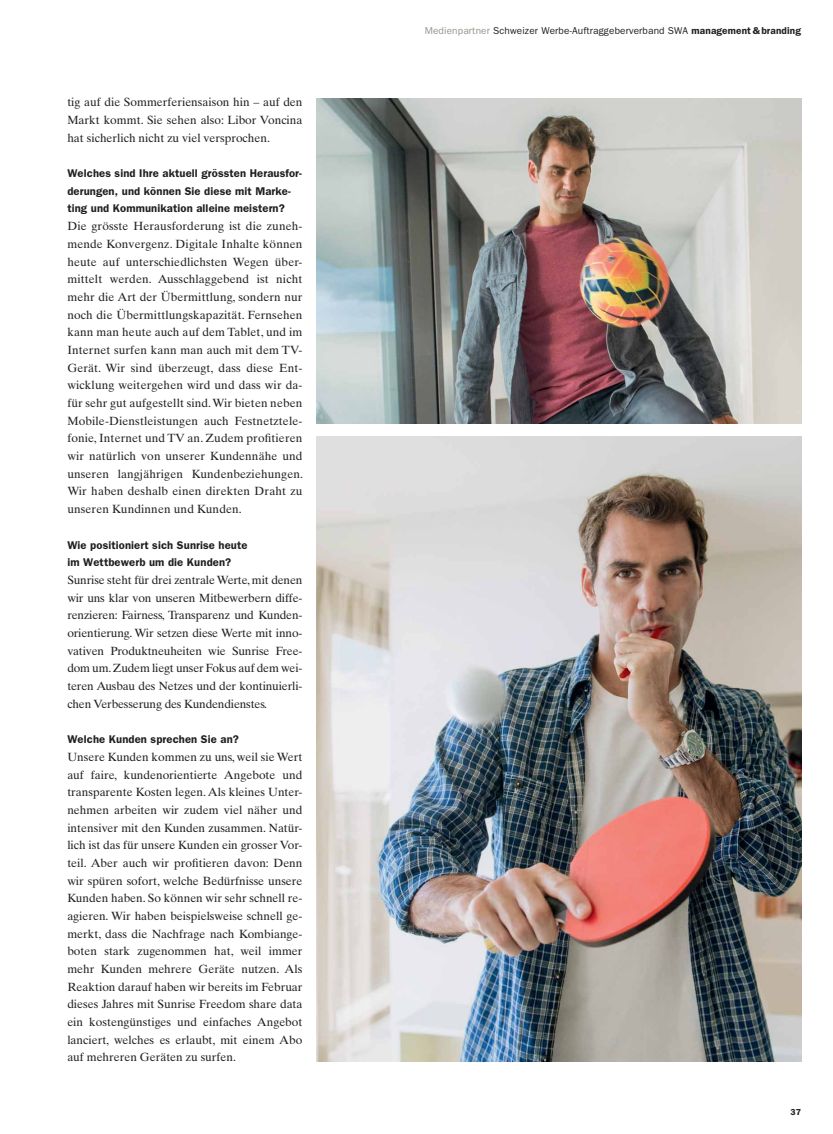
<style>
.page{position:relative;width:833px;height:1134px;background:#fff}
.page>*{position:absolute;margin:0;border:0;box-sizing:border-box;transform-origin:0 0}
.t1{font:11.88px/17.6px "Times Ten";color:#231f20;text-align:justify}
.t2{font:600 11.25px/17.6px "Franklin Gothic";letter-spacing:.01em;color:#231f20}
.t3{font:10px "Franklin Gothic";letter-spacing:.015em;color:#231f20}
.t4{font:600 8.75px "Franklin Gothic";color:#231f20}
.s1{color:#92958a}
.s2{font-weight:600}
</style>
<div class="page">
<img style="left:317px;top:99px;width:484px;height:324px">
<img style="left:317px;top:437px;width:484px;height:624px">
<p class="t1" style="left:67px;top:95px;width:237px">tig auf die Sommerferiensaison hin – auf den Markt kommt. Sie sehen also: Libor Voncina hat sicherlich nicht zu viel versprochen.</p>
<p class="t2" style="left:67px;top:165px;width:236px">Welches sind Ihre aktuell grössten Herausfor&shy;derungen, und können Sie diese mit Marke&shy;ting und Kommunikation alleine meistern?</p>
<p class="t1" style="left:67px;top:218px;width:237px">Die grösste Herausforderung ist die zuneh&shy;mende Konvergenz. Digitale Inhalte können heute auf unterschiedlichsten Wegen über&shy;mittelt werden. Ausschlaggebend ist nicht mehr die Art der Übermittlung, sondern nur noch die Übermittlungskapazität. Fernsehen kann man heute auch auf dem Tablet, und im Internet surfen kann man auch mit dem TV-Gerät. Wir sind überzeugt, dass diese Ent&shy;wicklung weitergehen wird und dass wir da&shy;für sehr gut aufgestellt sind. Wir bieten neben Mobile-Dienstleistungen auch Festnetztele&shy;fonie, Internet und TV an. Zudem profitieren wir natürlich von unserer Kundennähe und unseren langjährigen Kundenbeziehungen.<br>Wir haben deshalb einen direkten Draht zu unseren Kundinnen und Kunden.</p>
<p class="t2" style="left:67px;top:537px;width:182px">Wie positioniert sich Sunrise heute im Wettbewerb um die Kunden?</p>
<p class="t1" style="left:67px;top:572px;width:237px">Sunrise steht für drei zentrale Werte, mit denen wir uns klar von unseren Mitbewerbern diffe&shy;renzieren: Fairness, Transparenz und Kunden&shy;orientierung. Wir setzen diese Werte mit inno&shy;vativen Produktneuheiten wie Sunrise Free&shy;dom um. Zudem liegt unser Fokus auf dem wei&shy;teren Ausbau des Netzes und der kontinuierli&shy;chen Verbesserung des Kundendienstes.</p>
<p class="t2" style="left:67px;top:731px;width:173px">Welche Kunden sprechen Sie an?</p>
<p class="t1" style="left:67px;top:749px;width:237px">Unsere Kunden kommen zu uns, weil sie Wert auf faire, kundenorientierte Angebote und transparente Kosten legen. Als kleines Unter&shy;nehmen arbeiten wir zudem viel näher und intensiver mit den Kunden zusammen. Natür&shy;lich ist das für unsere Kunden ein grosser Vor&shy;teil. Aber auch wir profitieren davon: Denn wir spüren sofort, welche Bedürfnisse unsere Kunden haben. So können wir sehr schnell re&shy;agieren. Wir haben beispielsweise schnell ge&shy;merkt, dass die Nachfrage nach Kombiange&shy;boten stark zugenommen hat, weil immer mehr Kunden mehrere Geräte nutzen. Als Reaktion darauf haben wir bereits im Februar dieses Jahres mit Sunrise Freedom share data ein kostengünstiges und einfaches Angebot lanciert, welches es erlaubt, mit einem Abo auf mehreren Geräten zu surfen.</p>
<p class="t3" style="left:425px;top:27px;width:378px"><span class="s1">Medienpartner</span> Schweizer Werbe-Auftraggeberverband SWA <span class="s2">management &amp; branding</span></p>
<p class="t4" style="left:790px;top:1109px;width:12px">37</p>
</div>
